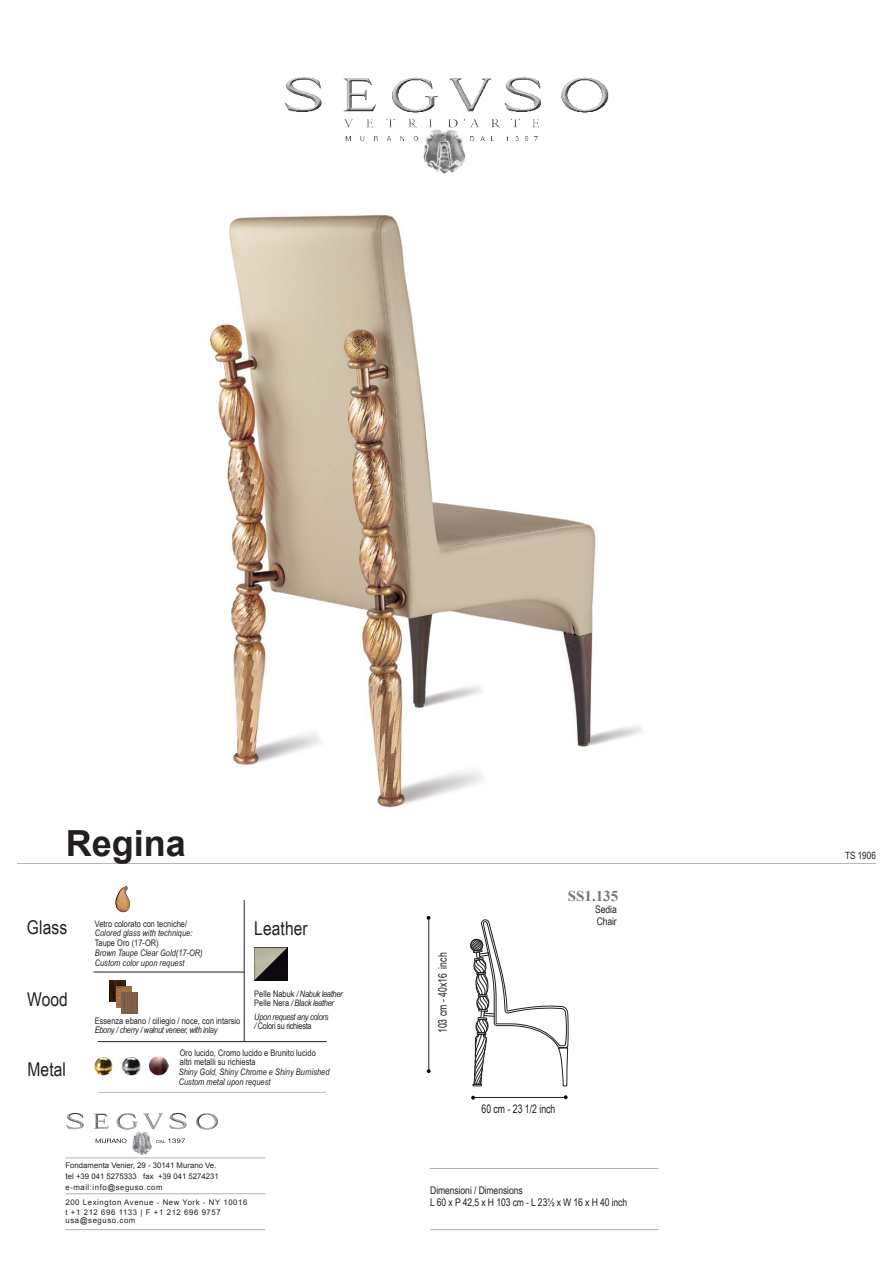
<style>
.page{position:relative;width:893px;height:1263px;background:#fff}
.page>*{position:absolute;margin:0;border:0;box-sizing:border-box;transform-origin:0 0}
.t1{font:700 36px "Arial";color:#231f20}
.t2{font:19.05px "Arial Narrow";letter-spacing:.005em;color:#231f20}
.t3{font:700 15px "Times New Roman";color:#757679}
.t4{font:11.7px "Arial Narrow";color:#1d1d1b;scale:.9 1}
.t5{font:10.5px "Arial Narrow";letter-spacing:-.01em;color:#231f20}
.t6{font:10.05px "Arial Narrow";color:#231f20}
.t7{font:9px "Arial Narrow";letter-spacing:.005em;color:#231f20}
.t8{font:italic 9px "Arial Narrow";letter-spacing:.005em;color:#231f20}
.t9{font:italic 9px "Arial Narrow";letter-spacing:-.03em;color:#231f20}
.t10{font:9px "Arial Narrow";letter-spacing:-.03em;color:#231f20}
.t11{font:7.8px/11.1px "Arial";color:#231f20}
.t12{font:7.8px/10.1px "Arial";letter-spacing:.07em;color:#231f20}
.s1{font-style:normal}
.s2{font-style:italic}
.s3{font-size:8.4px}
</style>
<div class="page">
<hr style="left:17px;top:863px;width:859px;height:1px;background:#939598">
<img style="left:72px;top:1113px;width:139px;height:17px">
<img style="left:143px;top:1113px;width:20px;height:16px">
<img style="left:94px;top:1113px;width:15px;height:16px">
<img style="left:116px;top:1113px;width:22px;height:16px">
<img style="left:66px;top:1113px;width:18px;height:16px">
<img style="left:169px;top:1113px;width:17px;height:16px">
<img style="left:196px;top:1113px;width:22px;height:16px">
<svg style="left:96px;top:1138px;width:31px;height:5px"></svg>
<svg style="left:157px;top:1138px;width:28px;height:5px"></svg>
<img style="left:132px;top:1132px;width:20px;height:22px">
<hr style="left:65px;top:1193px;width:200px;height:1px;background:#939598">
<hr style="left:65px;top:1229px;width:200px;height:1px;background:#939598">
<hr style="left:65px;top:1158px;width:200px;height:1px;background:#939598">
<img style="left:285px;top:77px;width:323px;height:97px">
<img style="left:254px;top:947px;width:33px;height:33px">
<hr style="left:98px;top:1092px;width:228px;height:1px;background:#939598">
<hr style="left:94px;top:972px;width:150px;height:1px;background:#231f20">
<hr style="left:244px;top:900px;width:1px;height:142px;background:#231f20">
<hr style="left:98px;top:1041px;width:229px;height:1px;background:#231f20">
<img style="left:110px;top:980px;width:15px;height:21px">
<img style="left:116px;top:986px;width:15px;height:21px">
<img style="left:122px;top:992px;width:15px;height:21px">
<img style="left:210px;top:215px;width:433px;height:593px">
<svg style="left:470px;top:919px;width:98px;height:167px"></svg>
<hr style="left:428px;top:920px;width:1px;height:151px;background:#231f20">
<svg style="left:427px;top:916px;width:3px;height:4px"></svg>
<svg style="left:427px;top:1069px;width:4px;height:4px"></svg>
<hr style="left:473px;top:1097px;width:91px;height:1px;background:#231f20">
<svg style="left:564px;top:1095px;width:4px;height:4px"></svg>
<svg style="left:471px;top:1096px;width:4px;height:3px"></svg>
<hr style="left:430px;top:1168px;width:229px;height:1px;background:#939598">
<hr style="left:430px;top:1229px;width:229px;height:1px;background:#939598">
<img style="left:94px;top:1057px;width:47px;height:19px">
<img style="left:149px;top:1056px;width:20px;height:20px">
<img style="left:115px;top:885px;width:16px;height:28px">
<p class="t1" style="left:66px;top:820px;width:122px">Regina</p>
<p class="t2" style="left:27px;top:913px;width:42px">Glass</p>
<p class="t2" style="left:27px;top:985px;width:42px">Wood</p>
<p class="t7" style="left:95px;top:917px;width:94px">Vetro colorato con tecniche/</p>
<p class="t8" style="left:95px;top:927px;width:99px">Colored glass with technique:</p>
<p class="t7" style="left:95px;top:936px;width:65px">Taupe Oro (17-OR)</p>
<p class="t8" style="left:95px;top:946px;width:109px">Brown Taupe Clear Gold(17-OR)</p>
<p class="t8" style="left:95px;top:956px;width:91px">Custom color upon request</p>
<p class="t7" style="left:95px;top:1014px;width:147px">Essenza ebano / ciliegio / noce, con intarsio</p>
<p class="t9" style="left:95px;top:1023px;width:124px">Ebony / cherry / walnut veneer, with inlay</p>
<p class="t2" style="left:254px;top:914px;width:55px">Leather</p>
<p class="t9" style="left:254px;top:988px;width:90px"><span class="s1">Pelle Nabuk</span> / Nabuk leather</p>
<p class="t9" style="left:254px;top:997px;width:81px"><span class="s1">Pelle Nera</span> / Black leather</p>
<p class="t9" style="left:254px;top:1010px;width:76px">Upon request any colors</p>
<p class="t10" style="left:254px;top:1019px;width:59px"><span class="s2">/</span> Colori su richiesta</p>
<p class="t2" style="left:27px;top:1055px;width:40px">Metal</p>
<p class="t7" style="left:180px;top:1046px;width:137px">Oro lucido, Cromo lucido e Brunito lucido</p>
<p class="t7" style="left:180px;top:1055px;width:77px">altri metalli su richiesta</p>
<p class="t8" style="left:179px;top:1065px;width:152px">Shiny Gold, Shiny Chrome e Shiny Burnished</p>
<p class="t8" style="left:179px;top:1075px;width:93px">Custom metal upon request</p>
<p class="t11" style="left:65px;top:1159px;width:155px">Fondamenta Venier, 29 - 30141 Murano Ve. <span class="s3">t</span>el +39 041 5275333 fax +39 041 5274231 e-mail:info@seguso.com</p>
<p class="t12" style="left:65px;top:1197px;width:183px">200 Lexington Avenue - New York - NY 10016 t +1 212 696 1133 | F +1 212 696 9757</p>
<p class="t12" style="left:65px;top:1215px;width:71px">usa@seguso.com</p>
<p class="t3" style="left:568px;top:885px;width:52px">SS1.135</p>
<p class="t4" style="left:434px;top:1033px;width:91px;rotate:-90deg">103 cm - 40x16 inch</p>
<p class="t4" style="left:481px;top:1100px;width:84px">60 cm - 23 1/2 inch</p>
<p class="t5" style="left:595px;top:902px;width:23px">Sedia</p>
<p class="t5" style="left:597px;top:914px;width:22px">Chair</p>
<p class="t5" style="left:430px;top:1183px;width:94px">Dimensioni / Dimensions</p>
<p class="t5" style="left:430px;top:1195px;width:198px">L 60 x P 42,5 x H 103 cm - L 23½ x W 16 x H 40 inch</p>
<p class="t6" style="left:845px;top:848px;width:32px">TS 1906</p>
</div>
